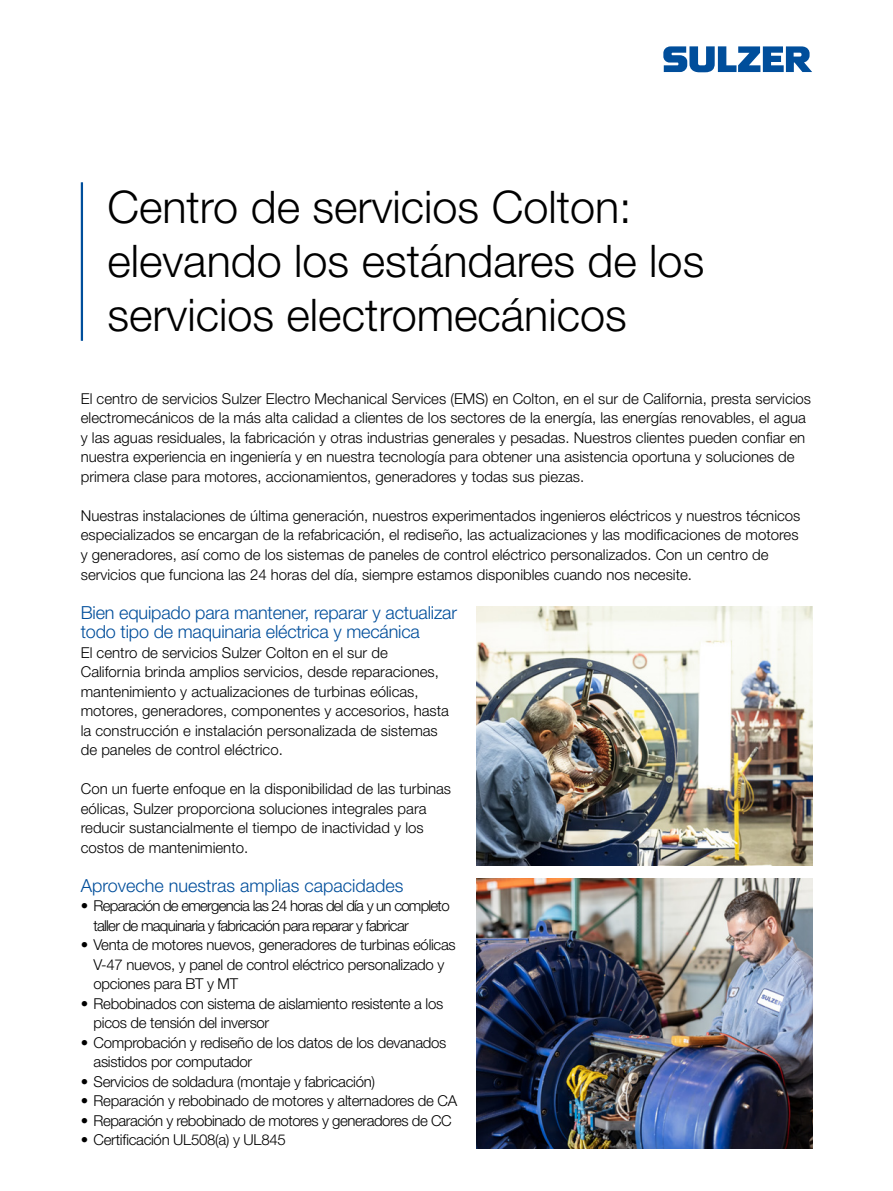
<style>
.page{position:relative;width:893px;height:1191px;background:#fff}
.page>*{position:absolute;margin:0;border:0;box-sizing:border-box;transform-origin:0 0}
.Cover_title{font:300 45px/54px "Helvetica Neue LT Pro";color:#000}
.Subtitle_blue{font:300 18px/19.5px "Helvetica Neue LT Pro";letter-spacing:-.01em;color:#004e9b}
.Body_text{font:300 15px/19.5px "Helvetica Neue LT Pro";color:#000}
.Body_text-2{font:300 15px/19.5px "Helvetica Neue LT Pro";letter-spacing:-.02em;color:#000}
.Body_text-3{font:300 15px/19.5px "Helvetica Neue LT Pro";letter-spacing:-.05em;color:#000}
.Body_text-4{font:300 15px "Helvetica Neue LT Pro";letter-spacing:-.03em;color:#000}
</style>
<div class="page">
<svg style="left:663px;top:46px;width:149px;height:26px"></svg>
<hr style="left:81px;top:182px;width:2px;height:159px;background:#004e9b">
<img style="left:477px;top:607px;width:335px;height:259px">
<img style="left:477px;top:878px;width:335px;height:270px">
<p class="Cover_title" style="left:107px;top:179px;width:526px">Centro de servicios Colton:</p>
<p class="Cover_title" style="left:107px;top:233px;width:598px">elevando los estándares de los servicios electromecánicos</p>
<p class="Body_text" style="left:81px;top:388px;width:732px">El centro de servicios Sulzer Electro Mechanical Services (EMS) en Colton, en el sur de California, presta servicios electromecánicos de la más alta calidad a clientes de los sectores de la energía, las energías renovables, el agua y las aguas residuales, la fabricación y otras industrias generales y pesadas. Nuestros clientes pueden confiar en nuestra experiencia en ingeniería y en nuestra tecnología para obtener una asistencia oportuna y soluciones de primera clase para motores, accionamientos, generadores y todas sus piezas.</p>
<p class="Body_text" style="left:81px;top:505px;width:721px">Nuestras instalaciones de última generación, nuestros experimentados ingenieros eléctricos y nuestros técnicos especializados se encargan de la refabricación, el rediseño, las actualizaciones y las modificaciones de motores y generadores, así como de los sistemas de paneles de control eléctrico personalizados. Con un centro de servicios que funciona las 24 horas del día, siempre estamos disponibles cuando nos necesite.</p>
<p class="Subtitle_blue" style="left:81px;top:602px;width:378px">Bien equipado para mantener, reparar y actualizar todo tipo de maquinaria eléctrica y mecánica</p>
<p class="Body_text" style="left:81px;top:642px;width:370px">El centro de servicios Sulzer Colton en el sur de California brinda amplios servicios, desde reparaciones, mantenimiento y actualizaciones de turbinas eólicas, motores, generadores, componentes y accesorios, hasta la construcción e instalación personalizada de sistemas de paneles de control eléctrico.</p>
<p class="Body_text" style="left:81px;top:778px;width:372px">Con un fuerte enfoque en la disponibilidad de las turbinas eólicas, Sulzer proporciona soluciones integrales para reducir sustancialmente el tiempo de inactividad y los costos de mantenimiento.</p>
<p class="Subtitle_blue" style="left:81px;top:875px;width:324px">Aproveche nuestras amplias capacidades</p>
<p class="Body_text-3" style="left:94px;top:895px;width:358px;text-indent:-13px">• Reparación de emergencia las 24 horas del día y un completo taller de maquinaria y fabricación para reparar y fabricar</p>
<p class="Body_text-2" style="left:94px;top:934px;width:364px;text-indent:-13px">• Venta de motores nuevos, generadores de turbinas eólicas<br>V-47 nuevos, y panel de control eléctrico personalizado y opciones para BT y MT</p>
<p class="Body_text-2" style="left:94px;top:993px;width:351px;text-indent:-13px">• Rebobinados con sistema de aislamiento resistente a los picos de tensión del inversor</p>
<p class="Body_text-2" style="left:94px;top:1032px;width:354px;text-indent:-13px">• Comprobación y rediseño de los datos de los devanados asistidos por computador</p>
<p class="Body_text-2" style="left:81px;top:1071px;width:296px">• Servicios de soldadura (montaje y fabricación)</p>
<p class="Body_text-2" style="left:81px;top:1090px;width:378px">• Reparación y rebobinado de motores y alternadores de CA</p>
<p class="Body_text-4" style="left:81px;top:1111px;width:373px">• Reparación y rebobinado de motores y generadores de CC</p>
<p class="Body_text-2" style="left:81px;top:1129px;width:206px">• Certificación UL508(a) y UL845</p>
</div>
